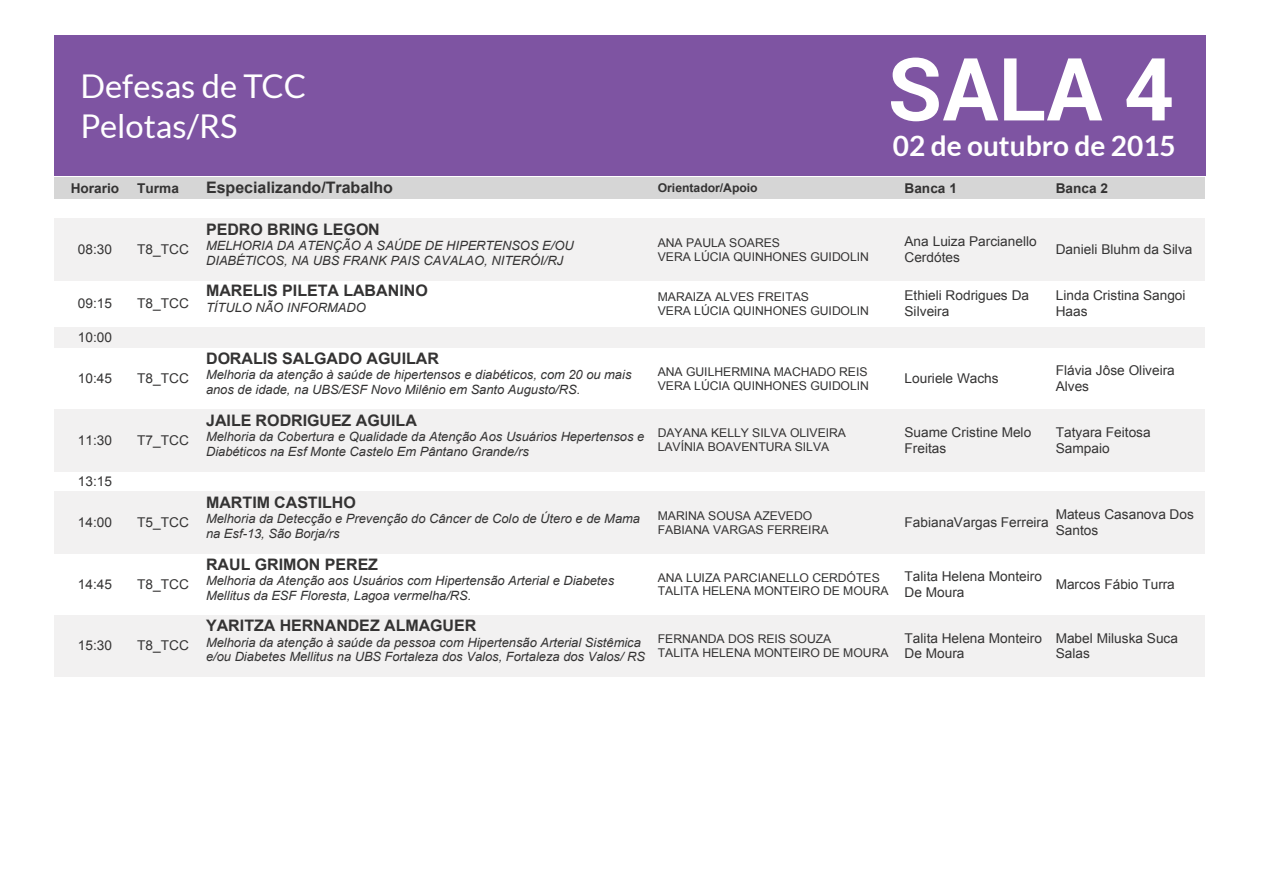
<style>
.page{position:relative;width:1263px;height:893px;background:#fff}
.page>*{position:absolute;margin:0;border:0;box-sizing:border-box;transform-origin:0 0}
.t1{font:32.7px/39.3px "Lato";color:#fff}
.t2{font:700 28.05px "Lato";color:#fff}
.t3{font:700 15.9px "Arial";letter-spacing:-.005em;color:#343333}
.t4{font:13.5px/15.6px "Arial";letter-spacing:.005em;color:#343333}
.t5{font:700 13.5px "Arial";color:#343333}
.t6{font:italic 12.75px/14.7px "Arial";letter-spacing:-.005em;color:#343333}
.t7{font:12px/13.8px "Arial";letter-spacing:-.005em;color:#343333}
.t8{font:700 12px "Arial";color:#343333}
</style>
<div class="page">
<div style="left:54px;top:177px;width:82px;height:21px;background:#d6d6d6"></div>
<div style="left:136px;top:177px;width:69px;height:21px;background:#d6d6d6"></div>
<div style="left:206px;top:178px;width:449px;height:19px;background:#d6d6d6"></div>
<div style="left:656px;top:177px;width:247px;height:21px;background:#d6d6d6"></div>
<div style="left:903px;top:177px;width:151px;height:21px;background:#d6d6d6"></div>
<div style="left:1054px;top:177px;width:151px;height:21px;background:#d6d6d6"></div>
<hr style="left:205px;top:177px;width:452px;height:1px;background:#d6d6d6">
<hr style="left:205px;top:197px;width:451px;height:1px;background:#d6d6d6">
<div style="left:54px;top:219px;width:82px;height:61px;background:#f2f1f1"></div>
<div style="left:136px;top:219px;width:69px;height:61px;background:#f2f1f1"></div>
<div style="left:205px;top:219px;width:451px;height:61px;background:#f2f1f1"></div>
<div style="left:656px;top:219px;width:247px;height:61px;background:#f2f1f1"></div>
<div style="left:903px;top:219px;width:151px;height:61px;background:#f2f1f1"></div>
<div style="left:1054px;top:219px;width:151px;height:61px;background:#f2f1f1"></div>
<hr style="left:54px;top:218px;width:82px;height:1px;background:#f2f1f1">
<hr style="left:136px;top:218px;width:69px;height:1px;background:#f2f1f1">
<hr style="left:205px;top:218px;width:452px;height:1px;background:#f2f1f1">
<hr style="left:657px;top:218px;width:246px;height:1px;background:#f2f1f1">
<hr style="left:903px;top:218px;width:151px;height:1px;background:#f2f1f1">
<hr style="left:1054px;top:218px;width:151px;height:1px;background:#f2f1f1">
<div style="left:54px;top:327px;width:82px;height:21px;background:#f2f1f1"></div>
<div style="left:136px;top:327px;width:69px;height:21px;background:#f2f1f1"></div>
<div style="left:206px;top:328px;width:449px;height:19px;background:#f2f1f1"></div>
<div style="left:656px;top:327px;width:247px;height:21px;background:#f2f1f1"></div>
<div style="left:903px;top:327px;width:151px;height:21px;background:#f2f1f1"></div>
<div style="left:1054px;top:327px;width:151px;height:21px;background:#f2f1f1"></div>
<hr style="left:205px;top:327px;width:452px;height:1px;background:#f2f1f1">
<hr style="left:205px;top:347px;width:451px;height:1px;background:#f2f1f1">
<div style="left:54px;top:409px;width:82px;height:62px;background:#f2f1f1"></div>
<div style="left:136px;top:409px;width:69px;height:62px;background:#f2f1f1"></div>
<div style="left:206px;top:410px;width:449px;height:19px;background:#f2f1f1"></div>
<div style="left:206px;top:429px;width:449px;height:15px;background:#f2f1f1"></div>
<div style="left:206px;top:444px;width:449px;height:26px;background:#f2f1f1"></div>
<div style="left:656px;top:409px;width:247px;height:62px;background:#f2f1f1"></div>
<div style="left:903px;top:409px;width:151px;height:62px;background:#f2f1f1"></div>
<div style="left:1054px;top:409px;width:151px;height:62px;background:#f2f1f1"></div>
<hr style="left:205px;top:409px;width:452px;height:1px;background:#f2f1f1">
<hr style="left:205px;top:470px;width:451px;height:1px;background:#f2f1f1">
<div style="left:54px;top:492px;width:82px;height:61px;background:#f2f1f1"></div>
<div style="left:136px;top:492px;width:69px;height:61px;background:#f2f1f1"></div>
<div style="left:206px;top:493px;width:449px;height:18px;background:#f2f1f1"></div>
<div style="left:206px;top:511px;width:449px;height:15px;background:#f2f1f1"></div>
<div style="left:206px;top:526px;width:449px;height:26px;background:#f2f1f1"></div>
<div style="left:656px;top:492px;width:247px;height:61px;background:#f2f1f1"></div>
<div style="left:903px;top:492px;width:151px;height:61px;background:#f2f1f1"></div>
<div style="left:1054px;top:492px;width:151px;height:61px;background:#f2f1f1"></div>
<hr style="left:54px;top:491px;width:82px;height:2px;background:#f2f1f1">
<hr style="left:136px;top:491px;width:69px;height:2px;background:#f2f1f1">
<hr style="left:205px;top:491px;width:452px;height:2px;background:#f2f1f1">
<hr style="left:657px;top:491px;width:246px;height:2px;background:#f2f1f1">
<hr style="left:903px;top:491px;width:151px;height:2px;background:#f2f1f1">
<hr style="left:1054px;top:491px;width:151px;height:2px;background:#f2f1f1">
<hr style="left:205px;top:552px;width:451px;height:1px;background:#f2f1f1">
<div style="left:54px;top:615px;width:82px;height:62px;background:#f2f1f1"></div>
<div style="left:136px;top:615px;width:69px;height:62px;background:#f2f1f1"></div>
<div style="left:206px;top:616px;width:449px;height:19px;background:#f2f1f1"></div>
<div style="left:206px;top:635px;width:449px;height:15px;background:#f2f1f1"></div>
<div style="left:206px;top:650px;width:449px;height:26px;background:#f2f1f1"></div>
<div style="left:656px;top:615px;width:247px;height:62px;background:#f2f1f1"></div>
<div style="left:903px;top:615px;width:151px;height:62px;background:#f2f1f1"></div>
<div style="left:1054px;top:615px;width:151px;height:62px;background:#f2f1f1"></div>
<hr style="left:205px;top:615px;width:452px;height:1px;background:#f2f1f1">
<hr style="left:205px;top:676px;width:451px;height:1px;background:#f2f1f1">
<div style="left:54px;top:36px;width:1151px;height:140px;background:#7e54a2"></div>
<svg style="left:891px;top:58px;width:107px;height:63px"></svg>
<svg style="left:1004px;top:58px;width:98px;height:62px"></svg>
<svg style="left:1126px;top:58px;width:46px;height:62px"></svg>
<h1 class="t1" style="left:81px;top:67px;width:227px">Defesas de TCC<br>Pelotas/RS</h1>
<h2 class="t2" style="left:893px;top:130px;width:284px">02 de outubro de 2015</h2>
<p class="t5" style="left:71px;top:178px;width:50px">Horario</p>
<p class="t5" style="left:137px;top:178px;width:43px">Turma</p>
<p class="t3" style="left:206px;top:176px;width:188px">Especializando/Trabalho</p>
<p class="t8" style="left:658px;top:179px;width:102px">Orientador/Apoio</p>
<p class="t5" style="left:904px;top:178px;width:54px">Banca 1</p>
<p class="t5" style="left:1056px;top:178px;width:54px">Banca 2</p>
<p class="t4" style="left:78px;top:241px;width:36px">08:30</p>
<p class="t4" style="left:137px;top:241px;width:53px">T8_TCC</p>
<p class="t4" style="left:78px;top:296px;width:36px">09:15</p>
<p class="t4" style="left:137px;top:296px;width:53px">T8_TCC</p>
<p class="t4" style="left:78px;top:329px;width:36px">10:00</p>
<p class="t4" style="left:78px;top:370px;width:36px">10:45</p>
<p class="t4" style="left:137px;top:370px;width:53px">T8_TCC</p>
<p class="t4" style="left:78px;top:432px;width:36px">11:30</p>
<p class="t4" style="left:137px;top:432px;width:53px">T7_TCC</p>
<p class="t4" style="left:78px;top:473px;width:36px">13:15</p>
<p class="t4" style="left:78px;top:514px;width:36px">14:00</p>
<p class="t4" style="left:137px;top:514px;width:53px">T5_TCC</p>
<p class="t4" style="left:78px;top:576px;width:36px">14:45</p>
<p class="t4" style="left:137px;top:576px;width:53px">T8_TCC</p>
<p class="t4" style="left:78px;top:638px;width:36px">15:30</p>
<p class="t4" style="left:137px;top:638px;width:53px">T8_TCC</p>
<p class="t3" style="left:206px;top:218px;width:175px">PEDRO BRING LEGON</p>
<p class="t6" style="left:206px;top:238px;width:369px">MELHORIA DA ATENÇÃO A SAÚDE DE HIPERTENSOS E/OU<br>DIABÉTICOS, NA UBS FRANK PAIS CAVALAO, NITERÓI/RJ</p>
<p class="t7" style="left:658px;top:235px;width:213px">ANA PAULA SOARES<br>VERA LÚCIA QUINHONES GUIDOLIN</p>
<p class="t4" style="left:904px;top:233px;width:134px">Ana Luiza Parcianello<br>Cerdótes</p>
<p class="t4" style="left:1056px;top:241px;width:138px">Danieli Bluhm da Silva</p>
<p class="t3" style="left:206px;top:280px;width:223px">MARELIS PILETA LABANINO</p>
<p class="t6" style="left:206px;top:300px;width:161px">TÍTULO NÃO INFORMADO</p>
<p class="t7" style="left:658px;top:290px;width:213px">MARAIZA ALVES FREITAS<br>VERA LÚCIA QUINHONES GUIDOLIN</p>
<p class="t4" style="left:904px;top:288px;width:126px">Ethieli Rodrigues Da<br>Silveira</p>
<p class="t4" style="left:1056px;top:288px;width:131px">Linda Cristina Sangoi<br>Haas</p>
<p class="t3" style="left:206px;top:347px;width:234px">DORALIS SALGADO AGUILAR</p>
<p class="t6" style="left:206px;top:368px;width:427px">Melhoria da atenção à saúde de hipertensos e diabéticos, com 20 ou mais anos de idade, na UBS/ESF Novo Milênio em Santo Augusto/RS.</p>
<p class="t7" style="left:658px;top:365px;width:213px">ANA GUILHERMINA MACHADO REIS<br>VERA LÚCIA QUINHONES GUIDOLIN</p>
<p class="t4" style="left:904px;top:370px;width:96px">Louriele Wachs</p>
<p class="t4" style="left:1056px;top:363px;width:121px">Flávia Jôse Oliveira<br>Alves</p>
<p class="t3" style="left:206px;top:409px;width:212px">JAILE RODRIGUEZ AGUILA</p>
<p class="t6" style="left:206px;top:429px;width:440px">Melhoria da Cobertura e Qualidade da Atenção Aos Usuários Hepertensos e<br>Diabéticos na Esf Monte Castelo Em Pântano Grande/rs</p>
<p class="t7" style="left:658px;top:426px;width:190px">DAYANA KELLY SILVA OLIVEIRA<br>LAVÍNIA BOAVENTURA SILVA</p>
<p class="t4" style="left:904px;top:425px;width:128px">Suame Cristine Melo<br>Freitas</p>
<p class="t4" style="left:1056px;top:425px;width:96px">Tatyara Feitosa<br>Sampaio</p>
<p class="t3" style="left:206px;top:491px;width:151px">MARTIM CASTILHO</p>
<p class="t6" style="left:206px;top:512px;width:435px">Melhoria da Detecção e Prevenção do Câncer de Colo de Útero e de Mama na Esf-13, São Borja/rs</p>
<p class="t7" style="left:658px;top:509px;width:172px">MARINA SOUSA AZEVEDO<br>FABIANA VARGAS FERREIRA</p>
<p class="t4" style="left:904px;top:514px;width:146px">FabianaVargas Ferreira</p>
<p class="t4" style="left:1056px;top:507px;width:140px">Mateus Casanova Dos<br>Santos</p>
<p class="t3" style="left:206px;top:553px;width:173px">RAUL GRIMON PEREZ</p>
<p class="t6" style="left:206px;top:573px;width:410px">Melhoria da Atenção aos Usuários com Hipertensão Arterial e Diabetes<br>Mellitus da ESF Floresta, Lagoa vermelha/RS.</p>
<p class="t7" style="left:658px;top:570px;width:232px">ANA LUIZA PARCIANELLO CERDÓTES<br>TALITA HELENA MONTEIRO DE MOURA</p>
<p class="t4" style="left:904px;top:568px;width:139px">Talita Helena Monteiro<br>De Moura</p>
<p class="t4" style="left:1056px;top:576px;width:121px">Marcos Fábio Turra</p>
<p class="t3" style="left:206px;top:615px;width:272px">YARITZA HERNANDEZ ALMAGUER</p>
<p class="t6" style="left:206px;top:635px;width:441px">Melhoria da atenção à saúde da pessoa com Hipertensão Arterial Sistêmica e/ou Diabetes Mellitus na UBS Fortaleza dos Valos, Fortaleza dos Valos/ RS</p>
<p class="t7" style="left:658px;top:632px;width:232px">FERNANDA DOS REIS SOUZA<br>TALITA HELENA MONTEIRO DE MOURA</p>
<p class="t4" style="left:904px;top:630px;width:139px">Talita Helena Monteiro<br>De Moura</p>
<p class="t4" style="left:1056px;top:630px;width:124px">Mabel Miluska Suca<br>Salas</p>
</div>
